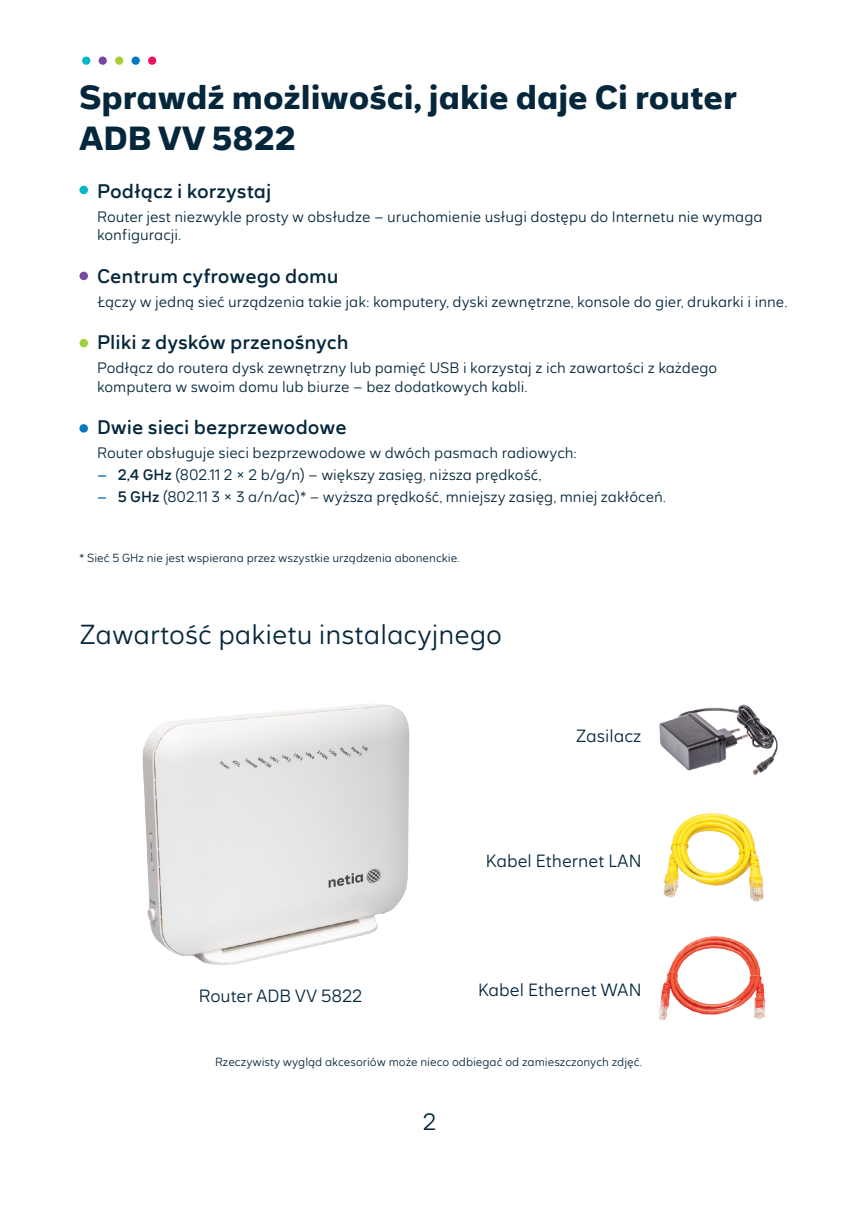
<style>
.page{position:relative;width:857px;height:1208px;background:#fff}
.page>*{position:absolute;margin:0;border:0;box-sizing:border-box;transform-origin:0 0}
.t1{font:700 34px/40.8px "GPP Text";color:#05273c}
.t2{font:300 28px "GPP Text";color:#05273c}
.t3{font:300 24px "GPP Text";color:#05273c}
.t4{font:20px "GPP Text";color:#05273c}
.t5{font:300 18px "GPP Text";color:#05273c}
.t6{font:300 15.4px/18.4px "GPP Text";color:#05273c}
.t7{font:300 12px "GPP Text";color:#05273c}
.s1{font-weight:400;color:#0e78bf}
.s2{font-weight:400}
</style>
<div class="page">
<img style="left:142px;top:703px;width:268px;height:262px">
<div style="left:148px;top:57px;width:8px;height:8px;background:#ec1163;border-radius:50%"></div>
<div style="left:131px;top:57px;width:9px;height:8px;background:#0079c2;border-radius:50%"></div>
<div style="left:115px;top:57px;width:8px;height:8px;background:#a6ce39;border-radius:50%"></div>
<div style="left:98px;top:57px;width:9px;height:8px;background:#75499d;border-radius:50%"></div>
<div style="left:82px;top:57px;width:8px;height:8px;background:#00b7c7;border-radius:50%"></div>
<div style="left:79px;top:272px;width:9px;height:8px;background:#75499d;border-radius:50%"></div>
<div style="left:79px;top:186px;width:9px;height:8px;background:#00b7c7;border-radius:50%"></div>
<div style="left:79px;top:339px;width:9px;height:8px;background:#a6ce39;border-radius:50%"></div>
<div style="left:79px;top:424px;width:9px;height:8px;background:#0079c2;border-radius:50%"></div>
<img style="left:663px;top:813px;width:101px;height:89px">
<img style="left:659px;top:704px;width:119px;height:71px">
<img style="left:658px;top:936px;width:108px;height:85px">
<h1 class="t1" style="left:79px;top:78px;width:659px">Sprawdź możliwości, jakie daje Ci router<br>ADB VV 5822</h1>
<p class="t4" style="left:97px;top:179px;width:176px">Podłącz i korzystaj</p>
<p class="t6" style="left:97px;top:207px;width:666px">Router jest niezwykle prosty w obsłudze – uruchomienie usługi dostępu do Internetu nie wymaga konfiguracji.</p>
<p class="t4" style="left:97px;top:264px;width:243px">Centrum cyfrowego domu</p>
<p class="t6" style="left:97px;top:292px;width:691px">Łączy w jedną sieć urządzenia takie jak: komputery, dyski zewnętrzne, konsole do gier, drukarki i inne.</p>
<p class="t4" style="left:97px;top:330px;width:253px">Pliki z dysków przenośnych</p>
<p class="t6" style="left:97px;top:358px;width:621px">Podłącz do routera dysk zewnętrzny lub pamięć USB i korzystaj z ich zawartości z każdego komputera w swoim domu lub biurze – bez dodatkowych kabli.</p>
<p class="t4" style="left:97px;top:415px;width:251px">Dwie sieci bezprzewodowe</p>
<p class="t6" style="left:97px;top:443px;width:481px">Router obsługuje sieci bezprzewodowe w dwóch pasmach radiowych:</p>
<p class="t6" style="left:97px;top:465px;width:445px"><span class="s1">–</span> <span class="s2">2,4 GHz</span> (802.11 2 × 2 b/g/n) – większy zasięg, niższa prędkość,</p>
<p class="t6" style="left:97px;top:487px;width:570px"><span class="s1">–</span> <span class="s2">5 GHz</span> (802.11 3 × 3 a/n/ac)* – wyższa prędkość, mniejszy zasięg, mniej zakłóceń.</p>
<p class="t7" style="left:79px;top:551px;width:382px">* Sieć 5 GHz nie jest wspierana przez wszystkie urządzenia abonenckie.</p>
<h2 class="t2" style="left:80px;top:617px;width:423px">Zawartość pakietu instalacyjnego</h2>
<p class="t5" style="left:575px;top:725px;width:67px">Zasilacz</p>
<p class="t5" style="left:199px;top:985px;width:165px">Router ADB VV 5822</p>
<p class="t5" style="left:485px;top:850px;width:157px">Kabel Ethernet LAN</p>
<p class="t5" style="left:478px;top:979px;width:165px">Kabel Ethernet WAN</p>
<p class="t7" style="left:215px;top:1054px;width:428px">Rzeczywisty wygląd akcesoriów może nieco odbiegać od zamieszczonych zdjęć.</p>
<h3 class="t3" style="left:422px;top:1107px;width:15px">2</h3>
</div>
